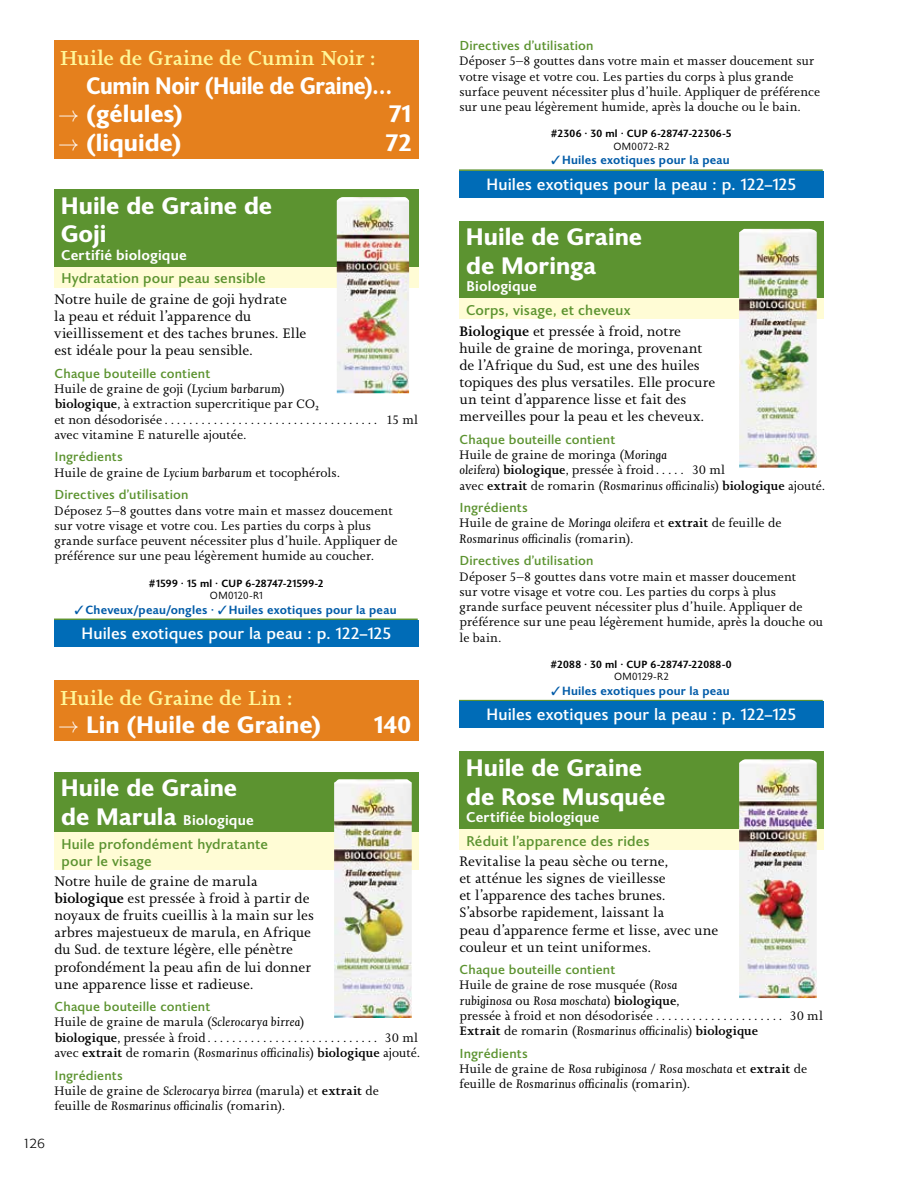
<style>
.page{position:relative;width:918px;height:1188px;background:#fff}
.page>*{position:absolute;margin:0;border:0;box-sizing:border-box;transform-origin:0 0}
.t1{font:800 24px/28.8px "Joanna Sans Nova";color:#fff}
.t2{font:800 24px "Joanna Sans Nova";letter-spacing:-.02em;color:#fff;scale:.9 1}
.t3{font:500 21px "Joanna Nova";letter-spacing:.005em;color:#fff799}
.t4{font:500 16.5px "Joanna Sans Nova";letter-spacing:.005em;color:#fff}
.t5{font:14.25px/17.1px "Joanna Nova";letter-spacing:.005em;color:#000}
.t6{font:500 14.25px/23.9px "Joanna Sans Nova";letter-spacing:.01em;color:#5c9330}
.t7{font:700 14.25px "Joanna Sans Nova";color:#fff}
.t8{font:300 13.5px "Formata";color:#000}
.t9{font:500 13.2px "Joanna Sans Nova";letter-spacing:.01em;color:#5c9330}
.t10{font:12.75px/15.3px "Joanna Nova";letter-spacing:.005em;color:#000}
.t11{font:italic 12.75px/15.3px "Joanna Nova";letter-spacing:.01em;color:#000}
.t12{font:700 12px "Joanna Sans Nova";letter-spacing:.02em;color:#005ba8}
.t13{font:700 10.5px "Joanna Sans Nova";letter-spacing:.025em;color:#000}
.t14{font:10.5px "Joanna Sans Nova";letter-spacing:.03em;color:#000}
.s1{font-style:italic}
.s2{font-weight:500}
.s3{font-weight:800;font-size:24px;color:#fff}
.s4{font-weight:700;color:#fff}
.s5{font-weight:500;font-style:normal}
.s6{font-style:normal}
</style>
<div class="page">
<div style="left:54px;top:40px;width:364px;height:118px;background:#e5801d"></div>
<div style="left:54px;top:189px;width:364px;height:78px;background:#5c9330"></div>
<div style="left:54px;top:267px;width:364px;height:20px;background:#fffcd5"></div>
<hr style="left:54px;top:619px;width:364px;height:1px;background:#5c9330">
<div style="left:54px;top:620px;width:364px;height:27px;background:#006cb7"></div>
<div style="left:54px;top:680px;width:364px;height:60px;background:#e5801d"></div>
<div style="left:54px;top:772px;width:364px;height:63px;background:#5c9330"></div>
<div style="left:54px;top:832px;width:364px;height:37px;background:#fffcd5"></div>
<hr style="left:459px;top:169px;width:364px;height:2px;background:#5c9330">
<div style="left:459px;top:171px;width:365px;height:27px;background:#006cb7"></div>
<div style="left:459px;top:221px;width:365px;height:78px;background:#5c9330"></div>
<div style="left:459px;top:299px;width:365px;height:20px;background:#fffcd5"></div>
<hr style="left:459px;top:700px;width:364px;height:1px;background:#5c9330">
<div style="left:459px;top:701px;width:365px;height:27px;background:#006cb7"></div>
<div style="left:459px;top:752px;width:365px;height:77px;background:#5c9330"></div>
<div style="left:459px;top:829px;width:365px;height:21px;background:#fffcd5"></div>
<img style="left:337px;top:197px;width:72px;height:196px">
<img style="left:334px;top:779px;width:78px;height:239px">
<img style="left:739px;top:229px;width:78px;height:239px">
<img style="left:739px;top:759px;width:78px;height:239px">
<h2 class="t3" style="left:59px;top:44px;width:318px">Huile de Graine de Cumin Noir :</h2>
<h1 class="t2" style="left:86px;top:67px;width:342px">Cumin Noir (Huile de Graine)…</h1>
<h1 class="t1" style="left:58px;top:98px;width:126px">→ (gélules)</h1>
<h1 class="t1" style="left:389px;top:98px;width:24px">71</h1>
<h1 class="t1" style="left:58px;top:127px;width:125px">→ (liquide)</h1>
<h1 class="t1" style="left:386px;top:127px;width:27px">72</h1>
<h1 class="t1" style="left:61px;top:189px;width:213px">Huile de Graine de<br>Goji</h1>
<p class="t7" style="left:61px;top:244px;width:127px">Certifié biologique</p>
<p class="t6" style="left:61px;top:266px;width:206px">Hydratation pour peau sensible</p>
<p class="t5" style="left:54px;top:291px;width:254px">Notre huile de graine de goji hydrate<br>la peau et réduit l’apparence du vieillissement et des taches brunes. Elle est idéale pour la peau sensible.</p>
<p class="t9" style="left:55px;top:364px;width:157px">Chaque bouteille contient</p>
<p class="t10" style="left:54px;top:381px;width:266px">Huile de graine de goji (<span class="s1">Lycium barbarum</span>) <span class="s2">biologique</span>, à extraction supercritique par CO₂ et non désodorisée</p>
<p class="t10" style="left:387px;top:412px;width:32px">15 ml</p>
<p class="t10" style="left:54px;top:427px;width:193px">avec vitamine E naturelle ajoutée.</p>
<p class="t9" style="left:55px;top:447px;width:69px">Ingrédients</p>
<p class="t10" style="left:54px;top:465px;width:287px">Huile de graine de <span class="s1">Lycium barbarum</span> et tocophérols.</p>
<p class="t9" style="left:55px;top:485px;width:135px">Directives d’utilisation</p>
<p class="t10" style="left:54px;top:503px;width:345px">Déposez 5–8 gouttes dans votre main et massez doucement sur votre visage et votre cou. Les parties du corps à plus grande surface peuvent nécessiter plus d’huile. Appliquer de préférence sur une peau légèrement humide au coucher.</p>
<p class="t13" style="left:149px;top:575px;width:176px">#1599 · 15 ml · CUP 6-28747-21599-2</p>
<p class="t14" style="left:210px;top:588px;width:54px">OM0120‑R1</p>
<p class="t12" style="left:74px;top:601px;width:324px">✓Cheveux/peau/ongles · ✓Huiles exotiques pour la peau</p>
<p class="t4" style="left:82px;top:621px;width:311px">Huiles exotiques pour la peau : p. 122–125</p>
<p class="t8" style="left:23px;top:1135px;width:24px">126</p>
<h2 class="t3" style="left:59px;top:684px;width:234px">Huile de Graine de Lin :</h2>
<h1 class="t1" style="left:58px;top:709px;width:264px">→ Lin (Huile de Graine)</h1>
<h1 class="t1" style="left:374px;top:709px;width:38px">140</h1>
<h1 class="t1" style="left:61px;top:772px;width:178px">Huile de Graine</h1>
<p class="t6" style="left:61px;top:807px;width:208px"><span class="s3">de Marula</span> <span class="s4">Biologique<br></span>Huile profondément hydratante</p>
<p class="t6" style="left:62px;top:848px;width:92px">pour le visage</p>
<p class="t5" style="left:54px;top:873px;width:262px">Notre huile de graine de marula <span class="s2">biologique</span> est pressée à froid à partir de noyaux de fruits cueillis à la main sur les arbres majestueux de marula, en Afrique du Sud. de texture légère, elle pénètre profondément la peau afin de lui donner une apparence lisse et radieuse.</p>
<p class="t9" style="left:55px;top:997px;width:157px">Chaque bouteille contient</p>
<p class="t10" style="left:54px;top:1015px;width:252px">Huile de graine de marula (<span class="s1">Sclerocarya birrea</span>) <span class="s2">biologique</span>, pressée à froid</p>
<p class="t10" style="left:54px;top:1030px;width:367px;text-align:right">30 ml<br>avec <span class="s2">extrait</span> de romarin (<span class="s1">Rosmarinus officinalis</span>) <span class="s2">biologique</span> ajouté.</p>
<p class="t9" style="left:55px;top:1066px;width:69px">Ingrédients</p>
<p class="t10" style="left:54px;top:1083px;width:327px">Huile de graine de <span class="s1">Sclerocarya birrea</span> (marula) et <span class="s2">extrait</span> de feuille de <span class="s1">Rosmarinus officinalis</span> (romarin).</p>
<p class="t9" style="left:460px;top:36px;width:135px">Directives d’utilisation</p>
<p class="t10" style="left:459px;top:53px;width:363px">Déposer 5–8 gouttes dans votre main et masser doucement sur votre visage et votre cou. Les parties du corps à plus grande surface peuvent nécessiter plus d’huile. Appliquer de préférence sur une peau légèrement humide, après la douche ou le bain.</p>
<p class="t13" style="left:551px;top:126px;width:182px">#2306 · 30 ml · CUP 6-28747-22306-5</p>
<p class="t14" style="left:613px;top:139px;width:58px">OM0072‑R2</p>
<p class="t12" style="left:551px;top:151px;width:180px">✓Huiles exotiques pour la peau</p>
<p class="t4" style="left:487px;top:172px;width:311px">Huiles exotiques pour la peau : p. 122–125</p>
<h1 class="t1" style="left:466px;top:221px;width:178px">Huile de Graine de Moringa</h1>
<p class="t7" style="left:466px;top:276px;width:72px">Biologique</p>
<p class="t6" style="left:466px;top:298px;width:166px">Corps, visage, et cheveux</p>
<p class="t5" style="left:459px;top:322px;width:258px"><span class="s2">Biologique</span> et pressée à froid, notre huile de graine de moringa, provenant de l’Afrique du Sud, est une des huiles topiques des plus versatiles. Elle procure un teint d’apparence lisse et fait des merveilles pour la peau et les cheveux.</p>
<p class="t9" style="left:460px;top:430px;width:157px">Chaque bouteille contient</p>
<p class="t10" style="left:459px;top:447px;width:210px">Huile de graine de moringa (<span class="s1">Moringa oleifera</span>) <span class="s2">biologique</span>, pressée à froid</p>
<p class="t10" style="left:459px;top:462px;width:367px;text-indent:233px">30 ml<br>avec <span class="s2">extrait</span> de romarin (<span class="s1">Rosmarinus officinalis</span>) <span class="s2">biologique</span> ajouté.</p>
<p class="t9" style="left:460px;top:498px;width:69px">Ingrédients</p>
<p class="t10" style="left:459px;top:515px;width:324px">Huile de graine de <span class="s1">Moringa oleifera</span> et <span class="s2">extrait</span> de feuille de<br><span class="s1">Rosmarinus officinalis</span> (romarin).</p>
<p class="t9" style="left:460px;top:551px;width:135px">Directives d’utilisation</p>
<p class="t10" style="left:459px;top:569px;width:365px">Déposer 5–8 gouttes dans votre main et masser doucement<br>sur votre visage et votre cou. Les parties du corps à plus<br>grande surface peuvent nécessiter plus d’huile. Appliquer de préférence sur une peau légèrement humide, après la douche ou le bain.</p>
<p class="t13" style="left:551px;top:657px;width:183px">#2088 · 30 ml · CUP 6-28747-22088-0</p>
<p class="t14" style="left:614px;top:669px;width:56px">OM0129‑R2</p>
<p class="t12" style="left:551px;top:682px;width:180px">✓Huiles exotiques pour la peau</p>
<p class="t4" style="left:487px;top:703px;width:311px">Huiles exotiques pour la peau : p. 122–125</p>
<h1 class="t1" style="left:466px;top:752px;width:201px">Huile de Graine de Rose Musquée</h1>
<p class="t7" style="left:466px;top:807px;width:135px">Certifiée biologique</p>
<p class="t6" style="left:466px;top:828px;width:185px">Réduit l’apparence des rides</p>
<p class="t5" style="left:459px;top:853px;width:261px">Revitalise la peau sèche ou terne,<br>et atténue les signes de vieillesse<br>et l’apparence des taches brunes.<br>S’absorbe rapidement, laissant la<br>peau d’apparence ferme et lisse, avec une couleur et un teint uniformes.</p>
<p class="t9" style="left:460px;top:960px;width:157px">Chaque bouteille contient</p>
<p class="t10" style="left:459px;top:977px;width:222px">Huile de graine de rose musquée (<span class="s1">Rosa rubiginosa</span> ou <span class="s1">Rosa moschata</span>) <span class="s2">biologique</span>, pressée à froid et non désodorisée</p>
<p class="t10" style="left:790px;top:1008px;width:34px">30 ml</p>
<p class="t11" style="left:459px;top:1023px;width:301px"><span class="s5">Extrait</span> <span class="s6">de romarin (</span>Rosmarinus officinalis<span class="s6">)</span> <span class="s5">biologique</span></p>
<p class="t9" style="left:460px;top:1044px;width:69px">Ingrédients</p>
<p class="t11" style="left:459px;top:1061px;width:350px"><span class="s6">Huile de graine de</span> Rosa rubiginosa <span class="s6">/</span> Rosa moschata <span class="s6">et</span> <span class="s5">extrait</span> <span class="s6">de feuille de</span> Rosmarinus officinalis <span class="s6">(romarin).</span></p>
</div>
